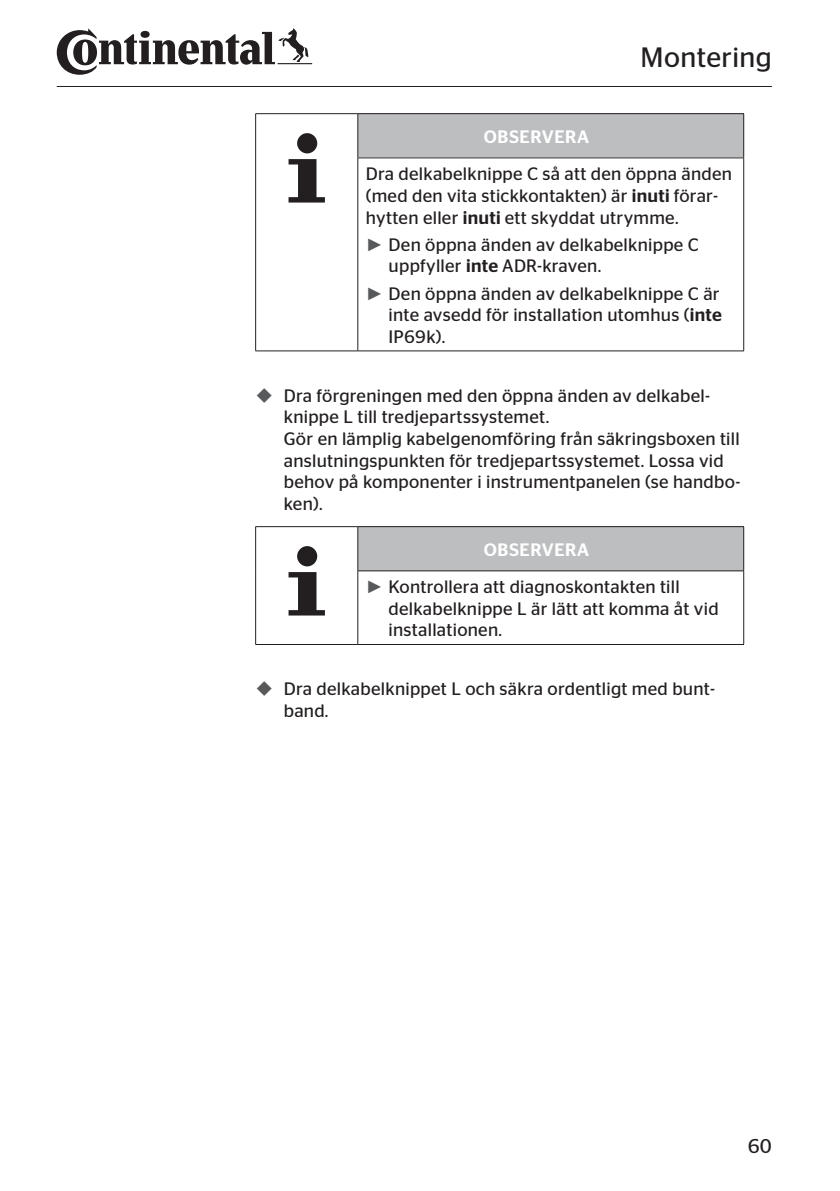
<style>
.page{position:relative;width:840px;height:1191px;background:#fff}
.page>*{position:absolute;margin:0;border:0;box-sizing:border-box;transform-origin:0 0}
.t1{font:28px "Continental Stag Sans";letter-spacing:.015em;color:#231f20}
.t2{font:20px "Continental Stag Sans";color:#231f20}
.t3{font:18px/21.6px "Continental Stag Sans";letter-spacing:.015em;color:#231f20}
.t4{font:500 18px "Continental Stag Sans";letter-spacing:.035em;color:#fff}
.s1{font-weight:500}
.s2{font-family:"Arial";color:#58595b}
.s3{font-weight:500;color:#fff}
</style>
<div class="page">
<hr style="left:57px;top:86px;width:714px;height:1px;background:#231f20">
<svg style="left:57px;top:28px;width:255px;height:47px"></svg>
<div style="left:357px;top:114px;width:386px;height:44px;background:#bcbec0"></div>
<hr style="left:255px;top:350px;width:102px;height:1px;background:#231f20">
<hr style="left:255px;top:113px;width:102px;height:1px;background:#231f20">
<hr style="left:255px;top:114px;width:1px;height:44px;background:#231f20">
<hr style="left:255px;top:158px;width:1px;height:193px;background:#231f20">
<hr style="left:357px;top:158px;width:1px;height:193px;background:#231f20">
<hr style="left:743px;top:158px;width:1px;height:193px;background:#231f20">
<hr style="left:357px;top:350px;width:386px;height:1px;background:#231f20">
<hr style="left:357px;top:113px;width:386px;height:1px;background:#231f20">
<hr style="left:357px;top:114px;width:1px;height:44px;background:#231f20">
<hr style="left:743px;top:114px;width:1px;height:44px;background:#231f20">
<hr style="left:357px;top:157px;width:386px;height:1px;background:#231f20">
<svg style="left:297px;top:133px;width:20px;height:20px"></svg>
<svg style="left:288px;top:159px;width:37px;height:43px"></svg>
<div style="left:357px;top:526px;width:386px;height:45px;background:#bcbec0"></div>
<hr style="left:255px;top:644px;width:102px;height:1px;background:#231f20">
<hr style="left:255px;top:526px;width:102px;height:1px;background:#231f20">
<hr style="left:255px;top:527px;width:1px;height:44px;background:#231f20">
<hr style="left:255px;top:571px;width:1px;height:73px;background:#231f20">
<hr style="left:357px;top:571px;width:1px;height:73px;background:#231f20">
<hr style="left:743px;top:571px;width:1px;height:73px;background:#231f20">
<hr style="left:357px;top:644px;width:386px;height:1px;background:#231f20">
<hr style="left:357px;top:526px;width:386px;height:1px;background:#231f20">
<hr style="left:357px;top:527px;width:1px;height:43px;background:#231f20">
<hr style="left:743px;top:527px;width:1px;height:43px;background:#231f20">
<hr style="left:357px;top:570px;width:386px;height:1px;background:#231f20">
<svg style="left:297px;top:546px;width:20px;height:20px"></svg>
<svg style="left:288px;top:572px;width:37px;height:43px"></svg>
<h1 class="t1" style="left:640px;top:41px;width:133px">Montering</h1>
<p class="t4" style="left:483px;top:126px;width:107px">OBSERVERA</p>
<p class="t3" style="left:365px;top:163px;width:367px">Dra delkabelknippe C så att den öppna änden (med den vita stickkontakten) är <span class="s1">inuti</span> förar&shy;hytten eller <span class="s1">inuti</span> ett skyddat utrymme.</p>
<p class="t3" style="left:388px;top:233px;width:312px;text-indent:-23px"><span class="s2">►</span> Den öppna änden av delkabelknippe C uppfyller <span class="s1">inte</span> ADR-kraven.</p>
<p class="t3" style="left:388px;top:282px;width:335px;text-indent:-23px"><span class="s2">►</span> Den öppna änden av delkabelknippe C är inte avsedd för installation utomhus (<span class="s1">inte<br></span>IP69k).</p>
<p class="t3" style="left:283px;top:384px;width:458px">Dra förgreningen med den öppna änden av delkabel&shy;knippe L till tredjepartssystemet.<br>Gör en lämplig kabelgenomföring från säkringsboxen till anslutningspunkten för tredjepartssystemet. Lossa vid behov på komponenter i instrumentpanelen (se handbo&shy;ken).</p>
<p class="t3" style="left:365px;top:531px;width:315px;line-height:37.2px;text-indent:118px"><span class="s3">OBSERVERA<br></span><span class="s2">►</span> Kontrollera att diagnoskontakten till</p>
<p class="t3" style="left:388px;top:597px;width:331px">delkabelknippe L är lätt att komma åt vid installationen.</p>
<p class="t3" style="left:283px;top:678px;width:432px">Dra delkabelknippet L och säkra ordentligt med bunt&shy;band.</p>
<p class="t2" style="left:747px;top:1134px;width:25px">60</p>
</div>
